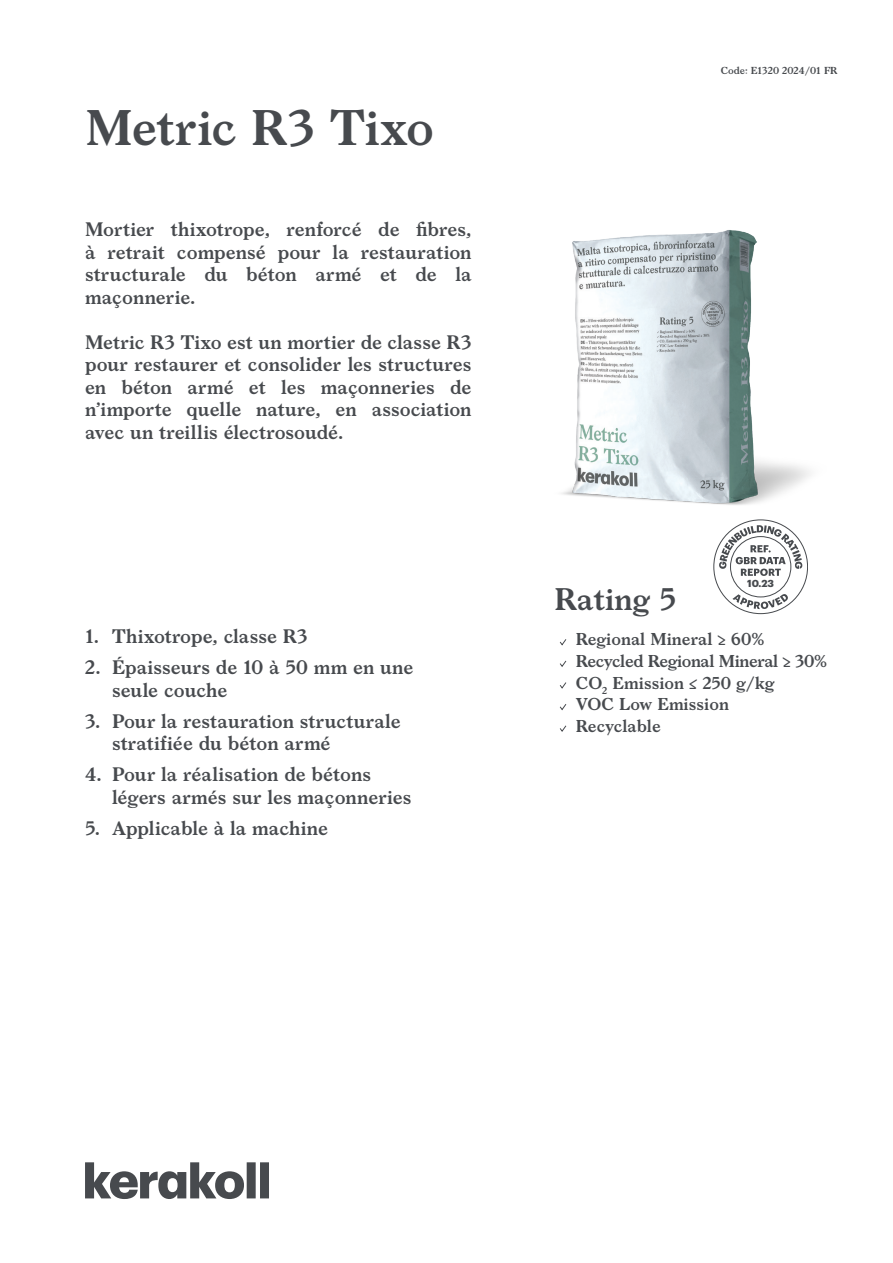
<style>
.page{position:relative;width:893px;height:1263px;background:#fff}
.page>*{position:absolute;margin:0;border:0;box-sizing:border-box;transform-origin:0 0}
.notag_cover_nome_prodotto{font:600 48px "Larish Neue";letter-spacing:-.005em;color:#474a4e}
.cover_eco{font:600 30px "Larish Neue";color:#474a4e}
.cover_descrizione_prodotto{font:600 18.75px/22.5px "Larish Neue";color:#474a4e}
.notag_cover_voci_rating{font:600 16.5px "Larish Neue";color:#474a4e}
.notag_cover_voci_rating-2{font:600 16.5px "Larish Neue";letter-spacing:-.025em;color:#474a4e}
.cover_datareport{font:700 10.05px "Graphik";color:#474a4e}
.t1{font:600 9.75px "Larish Neue";color:#474a4e}
</style>
<div class="page">
<svg style="left:713px;top:522px;width:95px;height:92px"></svg>
<svg style="left:85px;top:1162px;width:184px;height:37px"></svg>
<svg style="left:559px;top:639px;width:8px;height:7px"></svg>
<svg style="left:560px;top:660px;width:7px;height:7px"></svg>
<svg style="left:559px;top:682px;width:8px;height:7px"></svg>
<svg style="left:559px;top:704px;width:8px;height:7px"></svg>
<svg style="left:559px;top:725px;width:8px;height:7px"></svg>
<img style="left:561px;top:230px;width:249px;height:292px">
<p class="notag_cover_nome_prodotto" style="left:85px;top:91px;width:350px">Metric R3 Tixo</p>
<p class="cover_descrizione_prodotto" style="left:85px;top:217px;width:388px;text-align:justify">Mortier thixotrope, renforcé de fibres, à retrait compensé pour la restauration structurale du béton armé et de la maçonnerie.</p>
<p class="cover_descrizione_prodotto" style="left:85px;top:329px;width:388px;text-align:justify">Metric R3 Tixo est un mortier de classe R3 pour restaurer et consolider les structures en béton armé et les maçonneries de n’importe quelle nature, en association avec un treillis électrosoudé.</p>
<p class="cover_descrizione_prodotto" style="left:85px;top:624px;width:224px">1. Thixotrope, classe R3</p>
<p class="cover_descrizione_prodotto" style="left:112px;top:655px;width:303px;text-indent:-27px">2. Épaisseurs de 10 à 50 mm en une seule couche</p>
<p class="cover_descrizione_prodotto" style="left:112px;top:708px;width:290px;text-indent:-27px">3. Pour la restauration structurale stratifiée du béton armé</p>
<p class="cover_descrizione_prodotto" style="left:112px;top:762px;width:301px;text-indent:-27px">4. Pour la réalisation de bétons légers armés sur les maçonneries</p>
<p class="cover_descrizione_prodotto" style="left:85px;top:815px;width:245px">5. Applicable à la machine</p>
<p class="t1" style="left:721px;top:63px;width:118px">Code: E1320 2024/01 FR</p>
<p class="cover_datareport" style="left:747px;top:575px;width:28px">10.23</p>
<p class="cover_eco" style="left:554px;top:576px;width:123px">Rating 5</p>
<p class="notag_cover_voci_rating" style="left:576px;top:627px;width:190px">Regional Mineral ≥ 60%</p>
<p class="notag_cover_voci_rating-2" style="left:576px;top:648px;width:253px">Recycled Regional Mineral ≥ 30%</p>
<p class="notag_cover_voci_rating" style="left:576px;top:670px;width:200px">CO<sub>2</sub> Emission ≤ 250 g/kg</p>
<p class="notag_cover_voci_rating" style="left:576px;top:691px;width:155px">VOC Low Emission</p>
<p class="notag_cover_voci_rating" style="left:576px;top:713px;width:86px">Recyclable</p>
</div>
